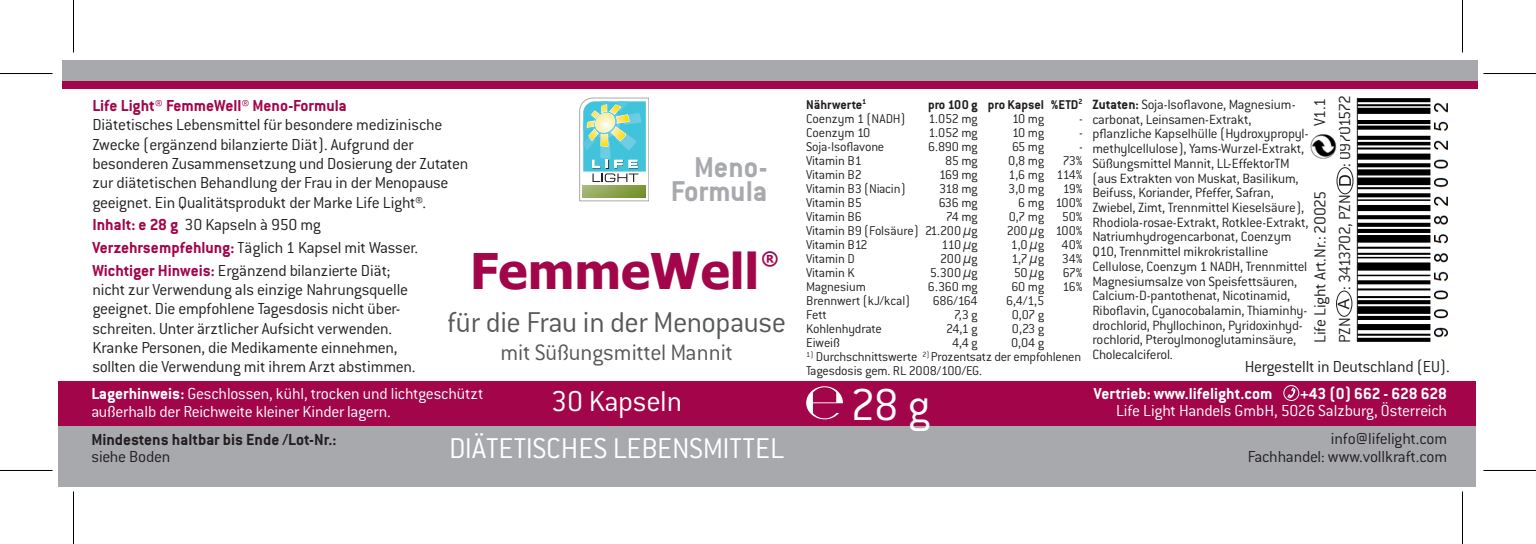
<style>
.page{position:relative;width:1536px;height:544px;background:#fff}
.page>*{position:absolute;margin:0;border:0;box-sizing:border-box;transform-origin:0 0}
.t1{font:700 49px "Tahoma";color:#a2054a}
.t2{font:300 49px "Conduit ITC";color:#fff}
.t3{font:300 31.5px/46.2px "Conduit ITC";color:#fff;text-align:center}
.t4{font:300 31.5px "Conduit ITC";letter-spacing:-.015em;color:#57585a}
.t5{font:700 31.5px/24.5px "Conduit ITC";color:#a8a9ad;text-align:right}
.t6{font:300 24.5px "Conduit ITC";letter-spacing:-.01em;color:#57585a}
.t7{font:700 18.2px "Tahoma";color:#a2054a}
.t8{font:300 17.5px/19.2px "Conduit ITC";letter-spacing:-.015em;color:#231f20}
.t9{font:300 17.5px/17.5px "Conduit ITC";letter-spacing:-.015em;color:#fff}
.t10{font:700 17.5px "Conduit ITC";color:#fff}
.t11{font:700 17.5px "Conduit ITC";color:#231f20}
.t12{font:700 17.5px "Conduit ITC";color:#a2054a}
.t13{font:300 17.5px "Conduit ITC";letter-spacing:-.035em;color:#231f20}
.t14{font:300 17.5px "Conduit ITC";letter-spacing:-.065em;color:#231f20}
.t15{font:300 14.7px/14.7px "Conduit ITC";letter-spacing:-.01em;color:#231f20}
.t16{font:300 14px/14px "Conduit ITC";letter-spacing:-.015em;color:#231f20}
.t17{font:700 14px "Conduit ITC";color:#231f20}
.s1{font-weight:700;color:#a2054a}
.s2{font-weight:700}
</style>
<div class="page">
<div style="left:58px;top:381px;width:1417px;height:45px;background:#a2054a"></div>
<div style="left:58px;top:426px;width:1417px;height:60px;background:#a8a9ad"></div>
<svg style="left:1336px;top:291px;width:16px;height:25px"></svg>
<div style="left:1336px;top:291px;width:16px;height:26px;border:1px solid #231f20;border-radius:50%"></div>
<svg style="left:1338px;top:299px;width:11px;height:10px"></svg>
<div style="left:1337px;top:167px;width:16px;height:27px;border:1px solid #231f20;border-radius:50%"></div>
<svg style="left:1339px;top:175px;width:12px;height:11px"></svg>
<img style="left:1310px;top:134px;width:27px;height:25px">
<svg style="left:579px;top:98px;width:70px;height:103px"></svg>
<div style="left:1283px;top:385px;width:16px;height:16px;border:1px solid #fff;border-radius:50%"></div>
<div style="left:62px;top:81px;width:1415px;height:7px;background:#a2054a"></div>
<div style="left:62px;top:60px;width:1415px;height:21px;background:#a8a9ad"></div>
<img style="left:1357px;top:97px;width:92px;height:245px">
<hr style="left:1357px;top:98px;width:1px;height:243px;background:#231f20">
<svg style="left:1287px;top:388px;width:8px;height:10px"></svg>
<svg style="left:806px;top:386px;width:37px;height:33px"></svg>
<hr style="left:0;top:73px;width:52px;height:1px;background:#000">
<hr style="left:1483px;top:73px;width:53px;height:1px;background:#000">
<hr style="left:0;top:470px;width:52px;height:1px;background:#000">
<hr style="left:1483px;top:470px;width:53px;height:1px;background:#000">
<hr style="left:73px;top:0;width:1px;height:53px;background:#000">
<hr style="left:73px;top:491px;width:1px;height:53px;background:#000">
<hr style="left:1462px;top:0;width:1px;height:53px;background:#000">
<hr style="left:1462px;top:491px;width:1px;height:53px;background:#000">
<p class="t12" style="left:92px;top:95px;width:256px">Life Light® FemmeWell® Meno-Formula</p>
<p class="t8" style="left:92px;top:115px;width:378px">Diätetisches Lebensmittel für besondere medizinische Zwecke (ergänzend bilanzierte Diät). Aufgrund der besonderen Zusammensetzung und Dosierung der Zutaten zur diätetischen Behandlung der Frau in der Menopause geeignet. Ein Qualitätsprodukt der Marke Life Light®.</p>
<p class="t8" style="left:92px;top:213px;width:327px;line-height:22.8px"><span class="s1">Inhalt: e 28 g</span> 30 Kapseln à 950 mg<br><span class="s1">Verzehrsempfehlung:</span> Täglich 1 Kapsel mit Wasser.<br><span class="s1">Wichtiger Hinweis:</span> Ergänzend bilanzierte Diät;</p>
<p class="t8" style="left:92px;top:280px;width:325px">nicht zur Verwendung als einzige Nahrungsquelle geeignet. Die empfohlene Tagesdosis nicht über&shy;schreiten. Unter ärztlicher Aufsicht verwenden.<br>Kranke Personen, die Medikamente einnehmen, sollten die Verwendung mit ihrem Arzt abstimmen.</p>
<h2 class="t5" style="left:671px;top:154px;width:98px">Meno-<br>Formula</h2>
<h1 class="t1" style="left:470px;top:237px;width:291px">FemmeWell</h1>
<p class="t7" style="left:761px;top:246px;width:19px">®</p>
<h2 class="t4" style="left:447px;top:305px;width:341px">für die Frau in der Menopause</h2>
<h3 class="t6" style="left:500px;top:339px;width:234px">mit Süßungsmittel Mannit</h3>
<p class="t9" style="left:91px;top:385px;width:394px"><span class="s2">Lagerhinweis:</span> Geschlossen, kühl, trocken und lichtgeschützt außerhalb der Reichweite kleiner Kinder lagern.</p>
<p class="t11" style="left:91px;top:429px;width:247px">Mindestens haltbar bis Ende /Lot-Nr.:</p>
<p class="t8" style="left:91px;top:447px;width:80px">siehe Boden</p>
<h2 class="t3" style="left:449px;top:378px;width:337px">30 Kapseln<br>DIÄTETISCHES LEBENSMITTEL</h2>
<p class="t17" style="left:806px;top:96px;width:62px">Nährwerte<sup>1</sup></p>
<p class="t17" style="left:928px;top:96px;width:156px">pro 100 g pro Kapsel %ETD<sup>2</sup></p>
<p class="t16" style="left:806px;top:111px;width:101px">Coenzym 1 (NADH)</p>
<p class="t16" style="left:928px;top:111px;width:51px">1.052 mg</p>
<p class="t16" style="left:1012px;top:111px;width:34px">10 mg</p>
<p class="t16" style="left:1079px;top:111px;width:5px">-</p>
<p class="t16" style="left:806px;top:125px;width:66px">Coenzym 10</p>
<p class="t16" style="left:928px;top:125px;width:51px">1.052 mg</p>
<p class="t16" style="left:1012px;top:125px;width:34px">10 mg</p>
<p class="t16" style="left:1079px;top:125px;width:5px">-</p>
<p class="t16" style="left:806px;top:139px;width:80px">Soja-Isoflavone</p>
<p class="t16" style="left:928px;top:139px;width:51px">6.890 mg</p>
<p class="t16" style="left:1012px;top:139px;width:34px">65 mg</p>
<p class="t16" style="left:1079px;top:139px;width:5px">-</p>
<p class="t16" style="left:806px;top:153px;width:57px">Vitamin B1</p>
<p class="t16" style="left:945px;top:153px;width:34px">85 mg</p>
<p class="t16" style="left:1008px;top:153px;width:37px">0,8 mg</p>
<p class="t16" style="left:1062px;top:153px;width:22px">73%</p>
<p class="t16" style="left:806px;top:167px;width:57px">Vitamin B2</p>
<p class="t16" style="left:939px;top:167px;width:40px">169 mg</p>
<p class="t16" style="left:1009px;top:167px;width:76px">1,6 mg 114%</p>
<p class="t16" style="left:806px;top:181px;width:101px">Vitamin B3 (Niacin)</p>
<p class="t16" style="left:939px;top:181px;width:40px">318 mg</p>
<p class="t16" style="left:1008px;top:181px;width:37px">3,0 mg</p>
<p class="t16" style="left:1063px;top:181px;width:21px">19%</p>
<p class="t16" style="left:806px;top:195px;width:57px">Vitamin B5</p>
<p class="t16" style="left:939px;top:195px;width:41px">636 mg</p>
<p class="t16" style="left:1018px;top:195px;width:66px">6 mg 100%</p>
<p class="t16" style="left:806px;top:209px;width:57px">Vitamin B6</p>
<p class="t16" style="left:946px;top:209px;width:33px">74 mg</p>
<p class="t16" style="left:1009px;top:209px;width:37px">0,7 mg</p>
<p class="t16" style="left:1062px;top:209px;width:22px">50%</p>
<p class="t16" style="left:806px;top:223px;width:173px">Vitamin B9 (Folsäure) 21.200 µg</p>
<p class="t16" style="left:1007px;top:223px;width:77px">200 µg 100%</p>
<p class="t16" style="left:806px;top:237px;width:63px">Vitamin B12</p>
<p class="t16" style="left:942px;top:237px;width:38px">110 µg</p>
<p class="t16" style="left:1011px;top:237px;width:73px">1,0 µg 40%</p>
<p class="t16" style="left:806px;top:251px;width:50px">Vitamin D</p>
<p class="t16" style="left:940px;top:251px;width:39px">200 µg</p>
<p class="t16" style="left:1011px;top:251px;width:34px">1,7 µg</p>
<p class="t16" style="left:1062px;top:251px;width:22px">34%</p>
<p class="t16" style="left:806px;top:265px;width:50px">Vitamin K</p>
<p class="t16" style="left:930px;top:265px;width:49px">5.300 µg</p>
<p class="t16" style="left:1014px;top:265px;width:32px">50 µg</p>
<p class="t16" style="left:1063px;top:265px;width:21px">67%</p>
<p class="t16" style="left:806px;top:279px;width:61px">Magnesium</p>
<p class="t16" style="left:928px;top:279px;width:51px">6.360 mg</p>
<p class="t16" style="left:1011px;top:279px;width:34px">60 mg</p>
<p class="t16" style="left:1063px;top:279px;width:22px">16%</p>
<p class="t16" style="left:806px;top:293px;width:106px">Brennwert (kJ/kcal)</p>
<p class="t16" style="left:933px;top:293px;width:47px">686/164</p>
<p class="t16" style="left:1006px;top:293px;width:40px">6,4/1,5</p>
<p class="t16" style="left:806px;top:307px;width:22px">Fett</p>
<p class="t16" style="left:954px;top:307px;width:25px">7,3 g</p>
<p class="t16" style="left:1012px;top:307px;width:34px">0,07 g</p>
<p class="t16" style="left:806px;top:321px;width:77px">Kohlenhydrate</p>
<p class="t16" style="left:946px;top:321px;width:33px">24,1 g</p>
<p class="t16" style="left:1012px;top:321px;width:34px">0,23 g</p>
<p class="t16" style="left:806px;top:336px;width:35px">Eiweiß</p>
<p class="t16" style="left:952px;top:336px;width:27px">4,4 g</p>
<p class="t16" style="left:1011px;top:336px;width:35px">0,04 g</p>
<p class="t16" style="left:806px;top:350px;width:277px"><sup>1)</sup> Durchschnittswerte <sup>2)</sup> Prozentsatz der empfohlenen<br>Tagesdosis gem. RL 2008/100/EG.</p>
<h1 class="t2" style="left:850px;top:378px;width:81px">28 g</h1>
<p class="t14" style="left:1335px;top:167px;width:73px;rotate:-90deg">: 09701572</p>
<p class="t8" style="left:1310px;top:126px;width:30px;rotate:-90deg">V1.1</p>
<p class="t15" style="left:1092px;top:97px;width:218px"><span class="s2">Zutaten:</span> Soja-Isoflavone, Magnesium&shy;carbonat, Leinsamen-Extrakt, pflanzliche Kapselhülle (Hydroxypropyl&shy;methylcellulose), Yams-Wurzel-Extrakt, Süßungsmittel Mannit, LL-EffektorTM (aus Extrakten von Muskat, Basilikum, Beifuss, Koriander, Pfeffer, Safran, Zwiebel, Zimt, Trennmittel Kieselsäure), Rhodiola-rosae-Extrakt, Rotklee-Extrakt, Natriumhydrogencarbonat, Coenzym Q10, Trennmittel mikrokristalline Cellulose, Coenzym 1 NADH, Trennmittel Magnesiumsalze von Speisfettsäuren, Calcium-D-pantothenat, Nicotinamid, Riboflavin, Cyanocobalamin, Thiaminhy&shy;drochlorid, Phyllochinon, Pyridoxinhyd&shy;rochlorid, Pteroylmonoglutaminsäure, Cholecalciferol.</p>
<p class="t8" style="left:1308px;top:343px;width:154px;line-height:24.5px;rotate:-90deg">Life Light Art.Nr.: 20025<br>PZN</p>
<p class="t13" style="left:1335px;top:290px;width:97px;rotate:-90deg">: 3413702, PZN</p>
<p class="t8" style="left:1245px;top:357px;width:207px">Hergestellt in Deutschland (EU).</p>
<p class="t10" style="left:1094px;top:383px;width:180px">Vertrieb: www.lifelight.com</p>
<p class="t10" style="left:1300px;top:383px;width:149px">+43 (0) 662 - 628 628</p>
<p class="t9" style="left:1116px;top:402px;width:333px">Life Light Handels GmbH, 5026 Salzburg, Österreich</p>
<p class="t8" style="left:1248px;top:430px;width:201px;line-height:17.5px;text-align:right">info@lifelight.com<br>Fachhandel: www.vollkraft.com</p>
</div>
